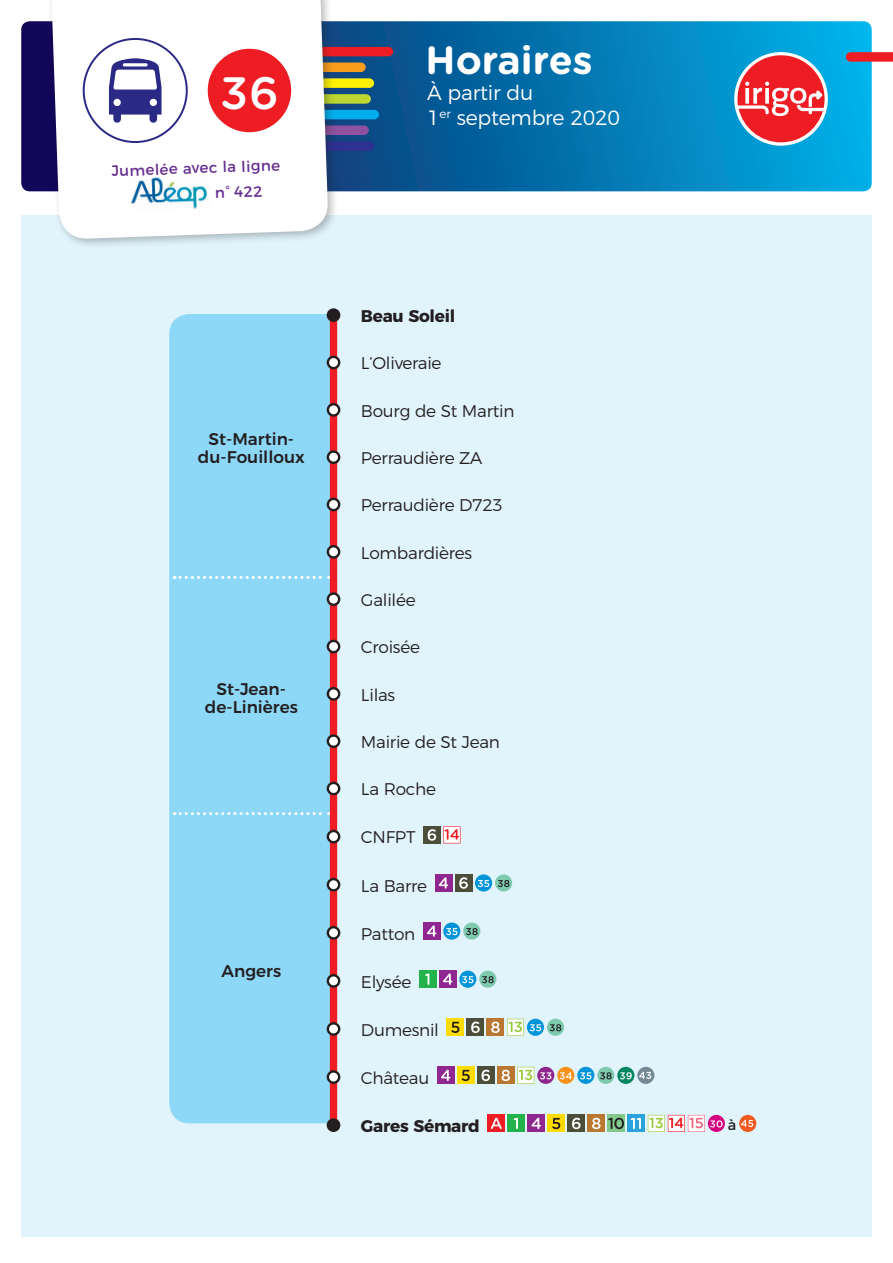
<style>
.page{position:relative;width:893px;height:1263px;background:#fff}
.page>*{position:absolute;margin:0;border:0;box-sizing:border-box;transform-origin:0 0}
.t1{font:500 45.3px "Gotham Rounded";color:#fff}
.t2{font:700 39.45px "Gotham Rounded";color:#fff}
.t3{font:300 20.55px/24.8px "Montserrat";letter-spacing:-.01em;color:#fff}
.t4{font:300 16.95px "Montserrat";letter-spacing:-.015em;color:#231f20}
.t5{font:500 16.95px/18.1px "Montserrat";color:#231f20;text-align:center}
.t6{font:700 16.95px "Montserrat";letter-spacing:-.015em;color:#231f20}
.t7{font:15px/25.5px "Montserrat";color:#652d91}
.t8{font:14.55px "Montserrat";color:#231f20}
</style>
<div class="page">
<div style="left:21px;top:215px;width:851px;height:1021px;background:#e1f4fc"></div>
<svg style="left:21px;top:21px;width:851px;height:170px;background:#0473ae"></svg>
<svg style="left:339px;top:63px;width:27px;height:9px"></svg>
<svg style="left:339px;top:78px;width:35px;height:10px"></svg>
<svg style="left:339px;top:94px;width:32px;height:10px"></svg>
<svg style="left:339px;top:110px;width:40px;height:9px"></svg>
<svg style="left:339px;top:125px;width:30px;height:10px"></svg>
<svg style="left:339px;top:141px;width:35px;height:10px"></svg>
<svg style="left:339px;top:47px;width:54px;height:9px"></svg>
<svg style="left:734px;top:52px;width:94px;height:94px"></svg>
<svg style="left:737px;top:55px;width:88px;height:87px"></svg>
<div style="left:794px;top:91px;width:9px;height:10px;background:#ee1d23;border-radius:50%"></div>
<svg style="left:846px;top:52px;width:47px;height:10px"></svg>
<div style="left:46px;top:0;width:293px;height:250px;background:#231f20;opacity:.3"></div>
<svg style="left:50px;top:0;width:279px;height:240px"></svg>
<div style="left:84px;top:39px;width:103px;height:103px;background:#fff;border-radius:50%"></div>
<div style="left:83px;top:38px;width:105px;height:105px;border:2px solid #2a2a86;border-radius:50%"></div>
<svg style="left:109px;top:58px;width:53px;height:65px"></svg>
<img style="left:130px;top:176px;width:80px;height:35px">
<div style="left:208px;top:49px;width:83px;height:83px;background:#ee1d23;border-radius:50%"></div>
<div style="left:169px;top:314px;width:161px;height:809px;background:#8dd7f7"></div>
<svg style="left:174px;top:576px;width:156px;height:3px"></svg>
<svg style="left:174px;top:812px;width:156px;height:3px"></svg>
<div style="left:330px;top:314px;width:7px;height:809px;background:#ee1d23"></div>
<svg style="left:327px;top:308px;width:13px;height:14px"></svg>
<svg style="left:327px;top:356px;width:13px;height:13px"></svg>
<svg style="left:327px;top:403px;width:13px;height:14px"></svg>
<svg style="left:327px;top:450px;width:13px;height:14px"></svg>
<svg style="left:327px;top:498px;width:13px;height:13px"></svg>
<svg style="left:327px;top:545px;width:13px;height:14px"></svg>
<svg style="left:327px;top:592px;width:13px;height:14px"></svg>
<svg style="left:327px;top:640px;width:13px;height:13px"></svg>
<svg style="left:327px;top:687px;width:13px;height:14px"></svg>
<svg style="left:327px;top:734px;width:13px;height:14px"></svg>
<svg style="left:327px;top:782px;width:13px;height:13px"></svg>
<div style="left:423px;top:826px;width:17px;height:17px;background:#4c4e39"></div>
<svg style="left:428px;top:829px;width:8px;height:12px"></svg>
<svg style="left:443px;top:826px;width:17px;height:17px"></svg>
<svg style="left:327px;top:830px;width:13px;height:13px"></svg>
<div style="left:435px;top:874px;width:17px;height:17px;background:#90268f"></div>
<svg style="left:439px;top:877px;width:9px;height:12px"></svg>
<div style="left:455px;top:874px;width:17px;height:17px;background:#4c4e39"></div>
<svg style="left:459px;top:877px;width:9px;height:12px"></svg>
<div style="left:475px;top:874px;width:17px;height:17px;background:#0095d9;border-radius:50%"></div>
<svg style="left:478px;top:880px;width:11px;height:7px"></svg>
<div style="left:495px;top:874px;width:17px;height:17px;background:#7dcaae;border-radius:50%"></div>
<svg style="left:498px;top:880px;width:11px;height:7px"></svg>
<svg style="left:327px;top:878px;width:13px;height:13px"></svg>
<div style="left:423px;top:922px;width:17px;height:18px;background:#90268f"></div>
<svg style="left:427px;top:925px;width:9px;height:12px"></svg>
<svg style="left:443px;top:922px;width:17px;height:18px"></svg>
<svg style="left:446px;top:928px;width:11px;height:7px"></svg>
<div style="left:463px;top:922px;width:17px;height:18px;background:#7dcaae;border-radius:50%"></div>
<svg style="left:466px;top:928px;width:12px;height:7px"></svg>
<svg style="left:327px;top:926px;width:13px;height:14px"></svg>
<div style="left:419px;top:971px;width:17px;height:17px;background:#23b24b"></div>
<svg style="left:425px;top:973px;width:4px;height:12px"></svg>
<div style="left:439px;top:971px;width:17px;height:17px;background:#90268f"></div>
<svg style="left:443px;top:973px;width:9px;height:12px"></svg>
<svg style="left:459px;top:970px;width:17px;height:18px"></svg>
<svg style="left:462px;top:976px;width:11px;height:7px"></svg>
<div style="left:479px;top:970px;width:17px;height:18px;background:#7dcaae;border-radius:50%"></div>
<svg style="left:482px;top:976px;width:12px;height:7px"></svg>
<svg style="left:327px;top:974px;width:13px;height:14px"></svg>
<div style="left:447px;top:1019px;width:17px;height:17px;background:#ffdc01"></div>
<svg style="left:451px;top:1022px;width:8px;height:11px"></svg>
<div style="left:467px;top:1019px;width:17px;height:17px;background:#4c4e39"></div>
<svg style="left:471px;top:1021px;width:9px;height:12px"></svg>
<div style="left:487px;top:1019px;width:17px;height:17px;background:#b97730"></div>
<svg style="left:491px;top:1021px;width:9px;height:12px"></svg>
<svg style="left:507px;top:1019px;width:17px;height:17px"></svg>
<div style="left:527px;top:1019px;width:17px;height:17px;background:#0095d9;border-radius:50%"></div>
<svg style="left:530px;top:1024px;width:11px;height:7px"></svg>
<div style="left:547px;top:1019px;width:17px;height:17px;background:#7dcaae;border-radius:50%"></div>
<svg style="left:550px;top:1024px;width:11px;height:7px"></svg>
<svg style="left:327px;top:1022px;width:13px;height:14px"></svg>
<div style="left:437px;top:1067px;width:17px;height:17px;background:#90268f"></div>
<svg style="left:441px;top:1070px;width:9px;height:11px"></svg>
<div style="left:457px;top:1067px;width:17px;height:17px;background:#ffdc01"></div>
<svg style="left:462px;top:1070px;width:8px;height:11px"></svg>
<div style="left:477px;top:1067px;width:17px;height:17px;background:#4c4e39"></div>
<svg style="left:481px;top:1070px;width:9px;height:11px"></svg>
<div style="left:497px;top:1067px;width:17px;height:17px;background:#b97730"></div>
<svg style="left:502px;top:1070px;width:8px;height:11px"></svg>
<svg style="left:517px;top:1067px;width:17px;height:17px"></svg>
<svg style="left:537px;top:1067px;width:17px;height:17px"></svg>
<svg style="left:540px;top:1072px;width:11px;height:7px"></svg>
<div style="left:557px;top:1067px;width:17px;height:17px;background:#f7931d;border-radius:50%"></div>
<svg style="left:560px;top:1072px;width:12px;height:7px"></svg>
<svg style="left:577px;top:1067px;width:17px;height:17px"></svg>
<svg style="left:580px;top:1072px;width:11px;height:7px"></svg>
<div style="left:597px;top:1067px;width:17px;height:17px;background:#7dcaae;border-radius:50%"></div>
<svg style="left:600px;top:1072px;width:12px;height:7px"></svg>
<div style="left:617px;top:1067px;width:17px;height:17px;background:#008561;border-radius:50%"></div>
<svg style="left:620px;top:1072px;width:12px;height:7px"></svg>
<div style="left:637px;top:1067px;width:17px;height:17px;background:#738a95;border-radius:50%"></div>
<svg style="left:639px;top:1072px;width:12px;height:7px"></svg>
<svg style="left:327px;top:1070px;width:13px;height:14px"></svg>
<div style="left:488px;top:1115px;width:17px;height:17px;background:#ee1d23"></div>
<svg style="left:491px;top:1118px;width:11px;height:11px"></svg>
<div style="left:508px;top:1115px;width:17px;height:17px;background:#23b24b"></div>
<svg style="left:514px;top:1118px;width:4px;height:11px"></svg>
<div style="left:528px;top:1115px;width:17px;height:17px;background:#90268f"></div>
<svg style="left:531px;top:1118px;width:10px;height:11px"></svg>
<div style="left:548px;top:1115px;width:17px;height:17px;background:#ffdc01"></div>
<svg style="left:552px;top:1118px;width:8px;height:11px"></svg>
<div style="left:568px;top:1115px;width:17px;height:17px;background:#4c4e39"></div>
<svg style="left:572px;top:1118px;width:9px;height:11px"></svg>
<div style="left:588px;top:1115px;width:17px;height:17px;background:#b97730"></div>
<svg style="left:592px;top:1118px;width:9px;height:11px"></svg>
<div style="left:608px;top:1115px;width:17px;height:17px;background:#83c88b"></div>
<svg style="left:608px;top:1118px;width:16px;height:11px"></svg>
<div style="left:628px;top:1115px;width:17px;height:17px;background:#2aa2db"></div>
<svg style="left:631px;top:1118px;width:10px;height:11px"></svg>
<svg style="left:708px;top:1115px;width:17px;height:17px"></svg>
<svg style="left:648px;top:1115px;width:75px;height:17px"></svg>
<div style="left:739px;top:1115px;width:17px;height:17px;background:#f15921;border-radius:50%"></div>
<svg style="left:741px;top:1120px;width:12px;height:7px"></svg>
<svg style="left:327px;top:1118px;width:13px;height:14px"></svg>
<h1 class="t1" style="left:220px;top:60px;width:60px">36</h1>
<p class="t7" style="left:213px;top:153px;width:68px;text-indent:-102px;rotate:-2deg">Jumelée avec la ligne n° 422</p>
<p class="t5" style="left:198px;top:428px;width:108px">St-Martin&shy;du-Fouilloux</p>
<p class="t5" style="left:205px;top:678px;width:95px">St-Jean&shy;de-Linières</p>
<p class="t5" style="left:221px;top:960px;width:61px">Angers</p>
<h2 class="t2" style="left:426px;top:31px;width:169px">Horaires</h2>
<p class="t3" style="left:427px;top:79px;width:194px">À partir du<br>1<sup>er</sup> septembre 2020</p>
<p class="t6" style="left:361px;top:302px;width:96px">Beau Soleil</p>
<p class="t4" style="left:361px;top:350px;width:82px">L’Oliveraie</p>
<p class="t4" style="left:361px;top:397px;width:155px">Bourg de St Martin</p>
<p class="t4" style="left:361px;top:445px;width:123px">Perraudière ZA</p>
<p class="t4" style="left:361px;top:492px;width:144px">Perraudière D723</p>
<p class="t4" style="left:361px;top:539px;width:113px">Lombardières</p>
<p class="t4" style="left:361px;top:587px;width:56px">Galilée</p>
<p class="t4" style="left:361px;top:634px;width:61px">Croisée</p>
<p class="t4" style="left:361px;top:681px;width:36px">Lilas</p>
<p class="t4" style="left:361px;top:729px;width:141px">Mairie de St Jean</p>
<p class="t4" style="left:361px;top:776px;width:77px">La Roche</p>
<p class="t4" style="left:361px;top:824px;width:56px">CNFPT</p>
<p class="t4" style="left:361px;top:872px;width:68px">La Barre</p>
<p class="t4" style="left:361px;top:920px;width:56px">Patton</p>
<p class="t4" style="left:361px;top:968px;width:52px">Elysée</p>
<p class="t4" style="left:361px;top:1016px;width:80px">Dumesnil</p>
<p class="t4" style="left:361px;top:1064px;width:70px">Château</p>
<p class="t6" style="left:361px;top:1112px;width:120px">Gares Sémard</p>
<p class="t8" style="left:728px;top:1113px;width:10px">à</p>
</div>
